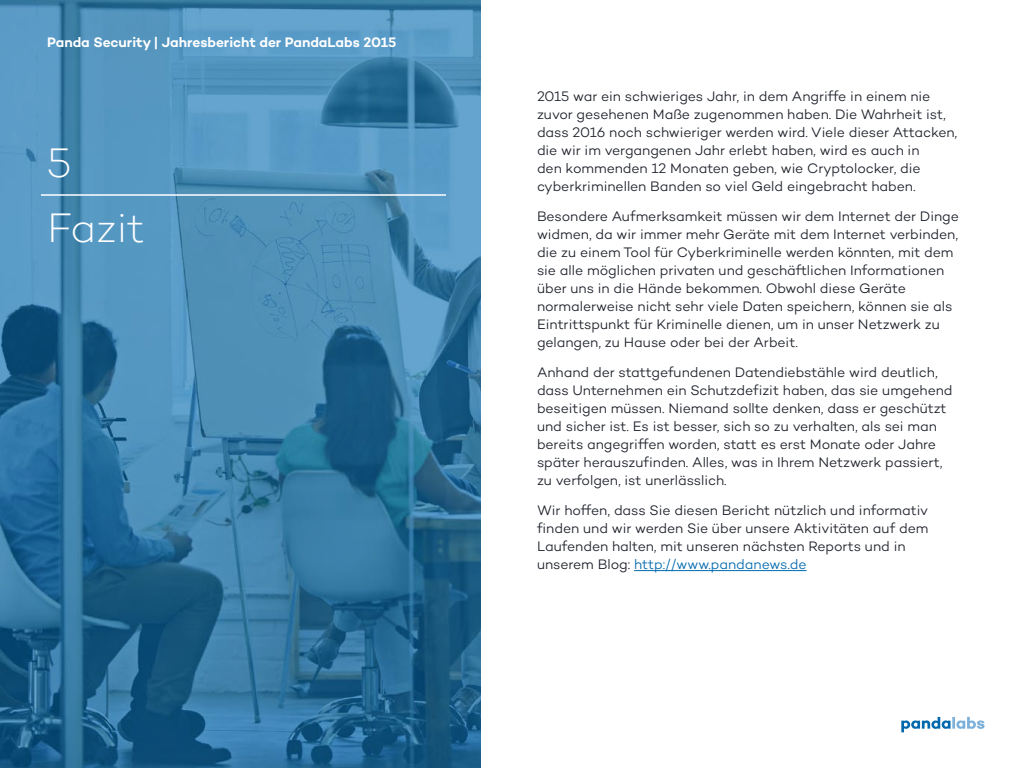
<style>
.page{position:relative;width:1024px;height:768px;background:#fff}
.page>*{position:absolute;margin:0;border:0;box-sizing:border-box;transform-origin:0 0}
.t1{font:200 42px "Campton";letter-spacing:-.005em;color:#fff}
.t2{font:300 14px/18px "Campton";letter-spacing:-.005em;color:#1b1f28}
.t3{font:600 14px "Campton";letter-spacing:-.005em;color:#fff}
.s1{color:#0069ae}
</style>
<div class="page">
<svg style="left:901px;top:717px;width:83px;height:15px"></svg>
<hr style="left:634px;top:570px;width:173px;height:1px;background:#0069ae">
<svg style="left:0;top:0;width:481px;height:768px;background:#3b7da7"></svg>
<hr style="left:41px;top:194px;width:405px;height:2px;background:#fff">
<p class="t3" style="left:47px;top:33px;width:351px">Panda Security | Jahresbericht der PandaLabs 2015</p>
<h1 class="t1" style="left:47px;top:137px;width:26px">5</h1>
<h1 class="t1" style="left:47px;top:202px;width:100px">Fazit</h1>
<p class="t2" style="left:537px;top:87px;width:422px">2015 war ein schwieriges Jahr, in dem Angriffe in einem nie zuvor gesehenen Maße zugenommen haben. Die Wahrheit ist, dass 2016 noch schwieriger werden wird. Viele dieser Attacken, die wir im vergangenen Jahr erlebt haben, wird es auch in<br>den kommenden 12 Monaten geben, wie Cryptolocker, die cyberkriminellen Banden so viel Geld eingebracht haben.</p>
<p class="t2" style="left:537px;top:207px;width:423px">Besondere Aufmerksamkeit müssen wir dem Internet der Dinge widmen, da wir immer mehr Geräte mit dem Internet verbinden, die zu einem Tool für Cyberkriminelle werden könnten, mit dem sie alle möglichen privaten und geschäftlichen Informationen über uns in die Hände bekommen. Obwohl diese Geräte normalerweise nicht sehr viele Daten speichern, können sie als Eintrittspunkt für Kriminelle dienen, um in unser Netzwerk zu gelangen, zu Hause oder bei der Arbeit.</p>
<p class="t2" style="left:537px;top:363px;width:417px">Anhand der stattgefundenen Datendiebstähle wird deutlich, dass Unternehmen ein Schutzdefizit haben, das sie umgehend beseitigen müssen. Niemand sollte denken, dass er geschützt und sicher ist. Es ist besser, sich so zu verhalten, als sei man bereits angegriffen worden, statt es erst Monate oder Jahre später herauszufinden. Alles, was in Ihrem Netzwerk passiert, zu verfolgen, ist unerlässlich.</p>
<p class="t2" style="left:537px;top:501px;width:393px">Wir hoffen, dass Sie diesen Bericht nützlich und informativ finden und wir werden Sie über unsere Aktivitäten auf dem Laufenden halten, mit unseren nächsten Reports und in unserem Blog: <span class="s1">http://www.pandanews.de</span></p>
</div>
